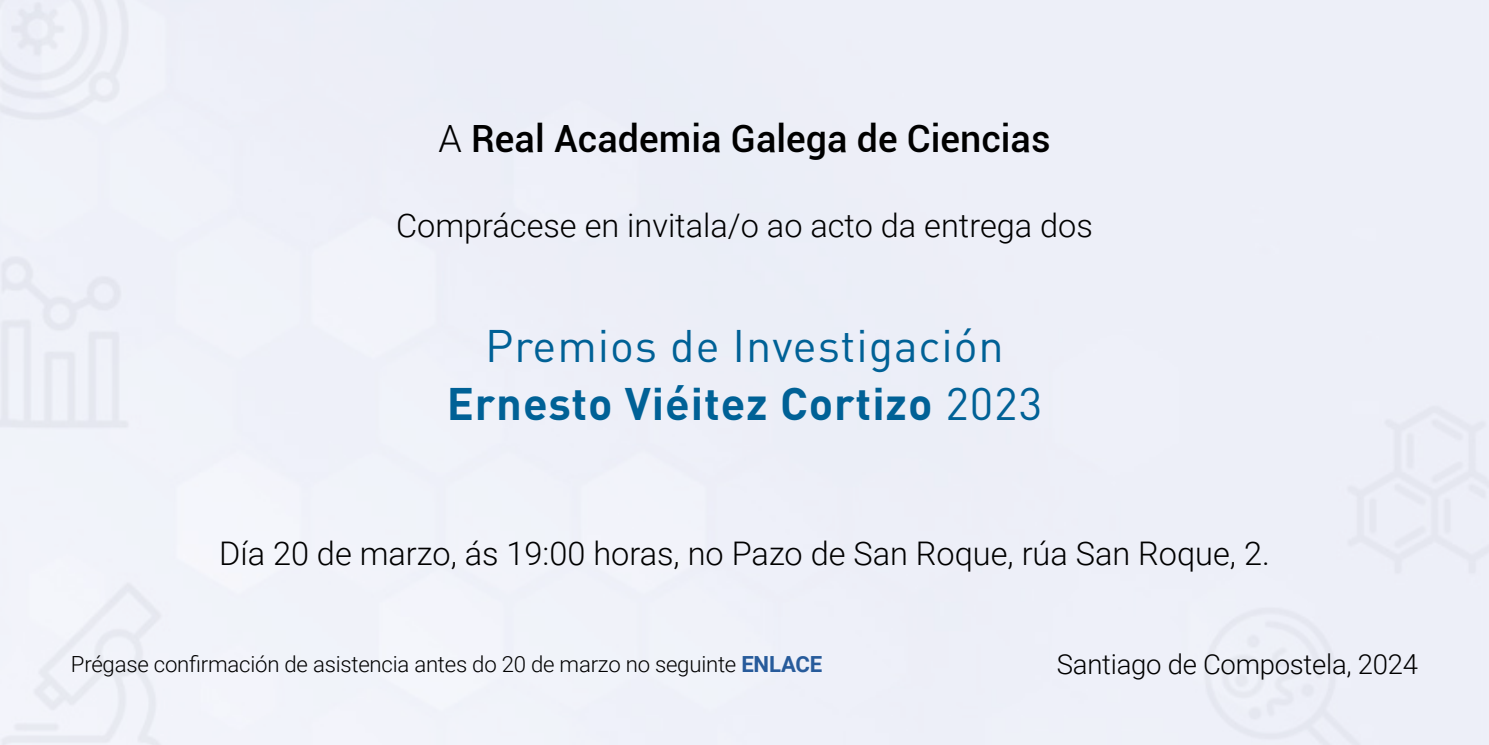
<style>
.page{position:relative;width:1489px;height:745px;background:#fff}
.page>*{position:absolute;margin:0;border:0;box-sizing:border-box;transform-origin:0 0}
.t1{font:45px/57.5px "DIN";letter-spacing:.02em;color:#006196;text-align:center}
.t2{font:500 37.5px "Roboto";color:#000}
.t3{font:300 32.5px "Roboto";color:#000}
.t4{font:300 27.5px "Roboto";letter-spacing:-.01em;color:#000}
.t5{font:300 22.25px "Roboto";letter-spacing:-.01em;color:#000}
.s1{font-weight:300}
.s2{font-weight:700}
.s3{font-weight:700;color:#275b9b}
</style>
<div class="page">
<p class="t2" style="left:438px;top:112px;width:613px"><span class="s1">A</span> Real Academia Galega de Ciencias</p>
<p class="t3" style="left:396px;top:203px;width:698px">Comprácese en invitala/o ao acto da entrega dos</p>
<h1 class="t1" style="left:447px;top:316px;width:597px">Premios de Investigación<br><span class="s2">Ernesto Viéitez Cortizo</span> 2023</h1>
<p class="t3" style="left:219px;top:530px;width:1052px">Día 20 de marzo, ás 19:00 horas, no Pazo de San Roque, rúa San Roque, 2.</p>
<p class="t5" style="left:71px;top:648px;width:753px">Prégase confirmación de asistencia antes do 20 de marzo no seguinte <span class="s3">ENLACE</span></p>
<p class="t4" style="left:1056px;top:644px;width:362px">Santiago de Compostela, 2024</p>
</div>
